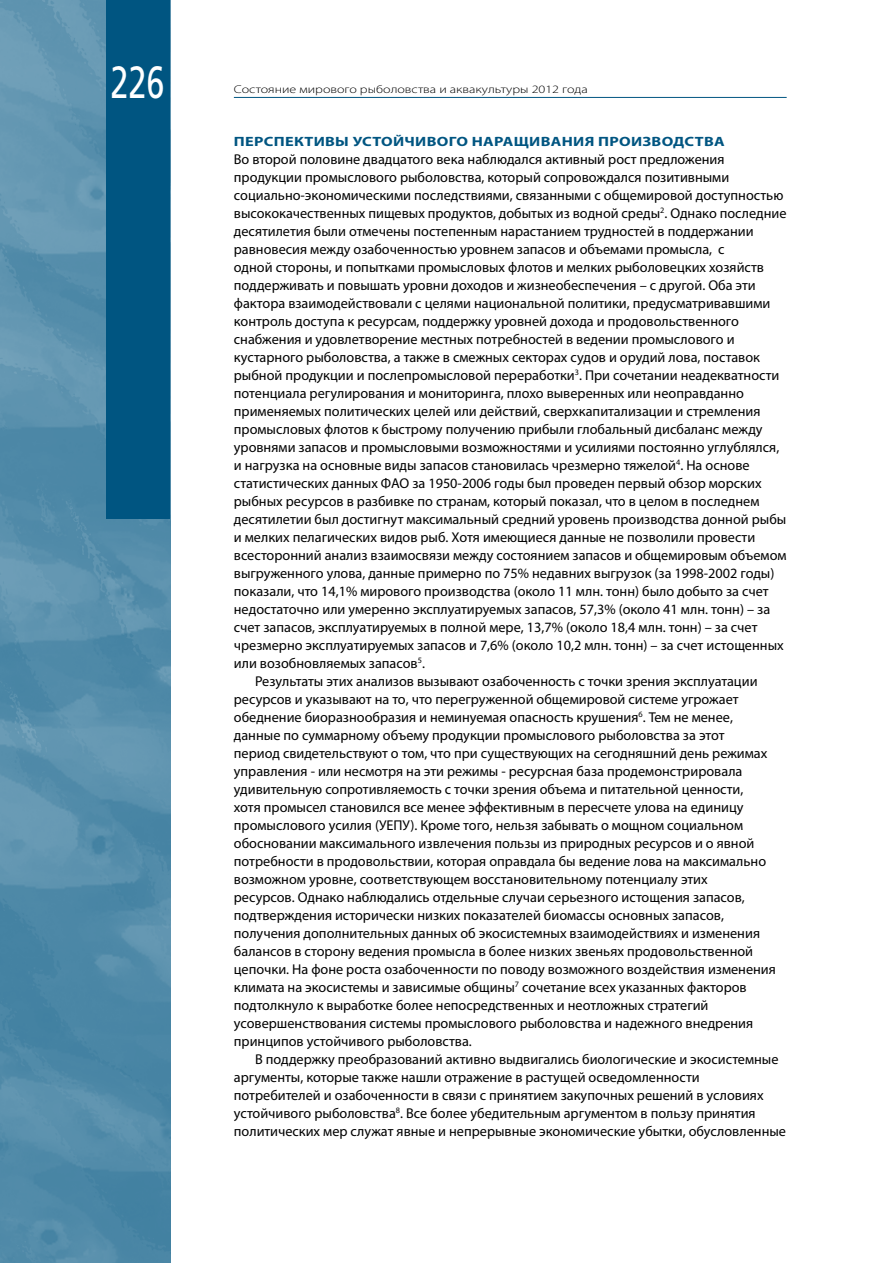
<style>
.page{position:relative;width:893px;height:1263px;background:#fff}
.page>*{position:absolute;margin:0;border:0;box-sizing:border-box;transform-origin:0 0}
.t1{font:45px "Frutiger LT Std";color:#fff;scale:.72 1}
.t2{font:14.25px "Myriad Pro";color:#000}
.t3{font:700 13.5px "Myriad Pro";color:#005581;scale:1.2 1}
.t4{font:300 11.25px "Myriad Pro";color:#000;scale:1.25 1}
</style>
<div class="page">
<img style="left:0;top:0;width:170px;height:1263px">
<div style="left:106px;top:0;width:64px;height:518px;background:#005581"></div>
<hr style="left:234px;top:97px;width:553px;height:1px;background:#005581">
<h1 class="t1" style="left:110px;top:55px;width:77px">226</h1>
<p class="t4" style="left:234px;top:82px;width:285px">Состояние мирового рыболовства и аквакультуры 2012 года</p>
<p class="t3" style="left:234px;top:132px;width:19px">Перспе</p>
<p class="t3" style="left:294px;top:132px;width:18px">ктив</p>
<p class="t3" style="left:335px;top:132px;width:24px">ы усто</p>
<p class="t3" style="left:393px;top:132px;width:20px">йчивого</p>
<p class="t3" style="left:472px;top:132px;width:10px">нара</p>
<p class="t3" style="left:514px;top:132px;width:23px">щивани</p>
<p class="t3" style="left:585px;top:132px;width:21px">я прои</p>
<p class="t3" style="left:642px;top:132px;width:18px">зводства</p>
<p class="t2" style="left:234px;top:150px;width:492px">Во второй половине двадцатого века наблюдался активный рост предложения</p>
<p class="t2" style="left:234px;top:168px;width:497px">продукции промыслового рыболовства, который сопровождался позитивными</p>
<p class="t2" style="left:234px;top:186px;width:551px">социально-экономическими последствиями, связанными с общемировой доступностью</p>
<p class="t2" style="left:234px;top:204px;width:554px">высококачественных пищевых продуктов, добытых из водной среды<sup>2</sup>. Однако последние</p>
<p class="t2" style="left:234px;top:222px;width:521px">десятилетия были отмечены постепенным нарастанием трудностей в поддержании</p>
<p class="t2" style="left:234px;top:240px;width:492px">равновесия между озабоченностью уровнем запасов и объемами промысла, с</p>
<p class="t2" style="left:234px;top:258px;width:532px">одной стороны, и попытками промысловых флотов и мелких рыболовецких хозяйств</p>
<p class="t2" style="left:234px;top:276px;width:523px">поддерживать и повышать уровни доходов и жизнеобеспечения – с другой. Оба эти</p>
<p class="t2" style="left:234px;top:294px;width:538px">фактора взаимодействовали с целями национальной политики, предусматривавшими</p>
<p class="t2" style="left:234px;top:312px;width:507px">контроль доступа к ресурсам, поддержку уровней дохода и продовольственного</p>
<p class="t2" style="left:234px;top:330px;width:502px">снабжения и удовлетворение местных потребностей в ведении промыслового и</p>
<p class="t2" style="left:234px;top:348px;width:528px">кустарного рыболовства, а также в смежных секторах судов и орудий лова, поставок</p>
<p class="t2" style="left:234px;top:366px;width:547px">рыбной продукции и послепромысловой переработки<sup>3</sup>. При сочетании неадекватности</p>
<p class="t2" style="left:234px;top:384px;width:512px">потенциала регулирования и мониторинга, плохо выверенных или неоправданно</p>
<p class="t2" style="left:234px;top:402px;width:528px">применяемых политических целей или действий, сверхкапитализации и стремления</p>
<p class="t2" style="left:234px;top:420px;width:530px">промысловых флотов к быстрому получению прибыли глобальный дисбаланс между</p>
<p class="t2" style="left:234px;top:438px;width:547px">уровнями запасов и промысловыми возможностями и усилиями постоянно углублялся,</p>
<p class="t2" style="left:234px;top:456px;width:517px">и нагрузка на основные виды запасов становилась чрезмерно тяжелой<sup>4</sup>. На основе</p>
<p class="t2" style="left:234px;top:474px;width:529px">статистических данных ФАО за 1950-2006 годы был проведен первый обзор морских</p>
<p class="t2" style="left:234px;top:492px;width:527px">рыбных ресурсов в разбивке по странам, который показал, что в целом в последнем</p>
<p class="t2" style="left:234px;top:510px;width:554px">десятилетии был достигнут максимальный средний уровень производства донной рыбы</p>
<p class="t2" style="left:234px;top:528px;width:523px">и мелких пелагических видов рыб. Хотя имеющиеся данные не позволили провести</p>
<p class="t2" style="left:234px;top:546px;width:554px">всесторонний анализ взаимосвязи между состоянием запасов и общемировым объемом</p>
<p class="t2" style="left:234px;top:564px;width:542px">выгруженного улова, данные примерно по 75% недавних выгрузок (за 1998-2002 годы)</p>
<p class="t2" style="left:234px;top:582px;width:536px">показали, что 14,1% мирового производства (около 11 млн. тонн) было добыто за счет</p>
<p class="t2" style="left:234px;top:600px;width:538px">недостаточно или умеренно эксплуатируемых запасов, 57,3% (около 41 млн. тонн) – за</p>
<p class="t2" style="left:234px;top:618px;width:525px">счет запасов, эксплуатируемых в полной мере, 13,7% (около 18,4 млн. тонн) – за счет</p>
<p class="t2" style="left:234px;top:636px;width:551px">чрезмерно эксплуатируемых запасов и 7,6% (около 10,2 млн. тонн) – за счет истощенных</p>
<p class="t2" style="left:234px;top:654px;width:193px">или возобновляемых запасов<sup>5</sup>.</p>
<p class="t2" style="left:255px;top:672px;width:504px">Результаты этих анализов вызывают озабоченность с точки зрения эксплуатации</p>
<p class="t2" style="left:234px;top:690px;width:506px">ресурсов и указывают на то, что перегруженной общемировой системе угрожает</p>
<p class="t2" style="left:234px;top:708px;width:501px">обеднение биоразнообразия и неминуемая опасность крушения<sup>6</sup>. Тем не менее,</p>
<p class="t2" style="left:234px;top:726px;width:492px">данные по суммарному объему продукции промыслового рыболовства за этот</p>
<p class="t2" style="left:234px;top:744px;width:535px">период свидетельствуют о том, что при существующих на сегодняшний день режимах</p>
<p class="t2" style="left:234px;top:762px;width:510px">управления - или несмотря на эти режимы - ресурсная база продемонстрировала</p>
<p class="t2" style="left:234px;top:780px;width:511px">удивительную сопротивляемость с точки зрения объема и питательной ценности,</p>
<p class="t2" style="left:234px;top:798px;width:511px">хотя промысел становился все менее эффективным в пересчете улова на единицу</p>
<p class="t2" style="left:234px;top:816px;width:511px">промыслового усилия (УЕПУ). Кроме того, нельзя забывать о мощном социальном</p>
<p class="t2" style="left:234px;top:834px;width:522px">обосновании максимального извлечения пользы из природных ресурсов и о явной</p>
<p class="t2" style="left:234px;top:852px;width:534px">потребности в продовольствии, которая оправдала бы ведение лова на максимально</p>
<p class="t2" style="left:234px;top:870px;width:475px">возможном уровне, соответствующем восстановительному потенциалу этих</p>
<p class="t2" style="left:234px;top:888px;width:512px">ресурсов. Однако наблюдались отдельные случаи серьезного истощения запасов,</p>
<p class="t2" style="left:234px;top:906px;width:492px">подтверждения исторически низких показателей биомассы основных запасов,</p>
<p class="t2" style="left:234px;top:924px;width:528px">получения дополнительных данных об экосистемных взаимодействиях и изменения</p>
<p class="t2" style="left:234px;top:942px;width:521px">балансов в сторону ведения промысла в более низких звеньях продовольственной</p>
<p class="t2" style="left:234px;top:960px;width:544px">цепочки. На фоне роста озабоченности по поводу возможного воздействия изменения</p>
<p class="t2" style="left:234px;top:978px;width:514px">климата на экосистемы и зависимые общины<sup>7</sup> сочетание всех указанных факторов</p>
<p class="t2" style="left:234px;top:996px;width:476px">подтолкнуло к выработке более непосредственных и неотложных стратегий</p>
<p class="t2" style="left:234px;top:1014px;width:521px">усовершенствования системы промыслового рыболовства и надежного внедрения</p>
<p class="t2" style="left:234px;top:1032px;width:239px">принципов устойчивого рыболовства.</p>
<p class="t2" style="left:255px;top:1050px;width:525px">В поддержку преобразований активно выдвигались биологические и экосистемные</p>
<p class="t2" style="left:234px;top:1068px;width:467px">аргументы, которые также нашли отражение в растущей осведомленности</p>
<p class="t2" style="left:234px;top:1086px;width:531px">потребителей и озабоченности в связи с принятием закупочных решений в условиях</p>
<p class="t2" style="left:234px;top:1104px;width:523px">устойчивого рыболовства<sup>8</sup>. Все более убедительным аргументом в пользу принятия</p>
<p class="t2" style="left:234px;top:1122px;width:554px">политических мер служат явные и непрерывные экономические убытки, обусловленные</p>
</div>
